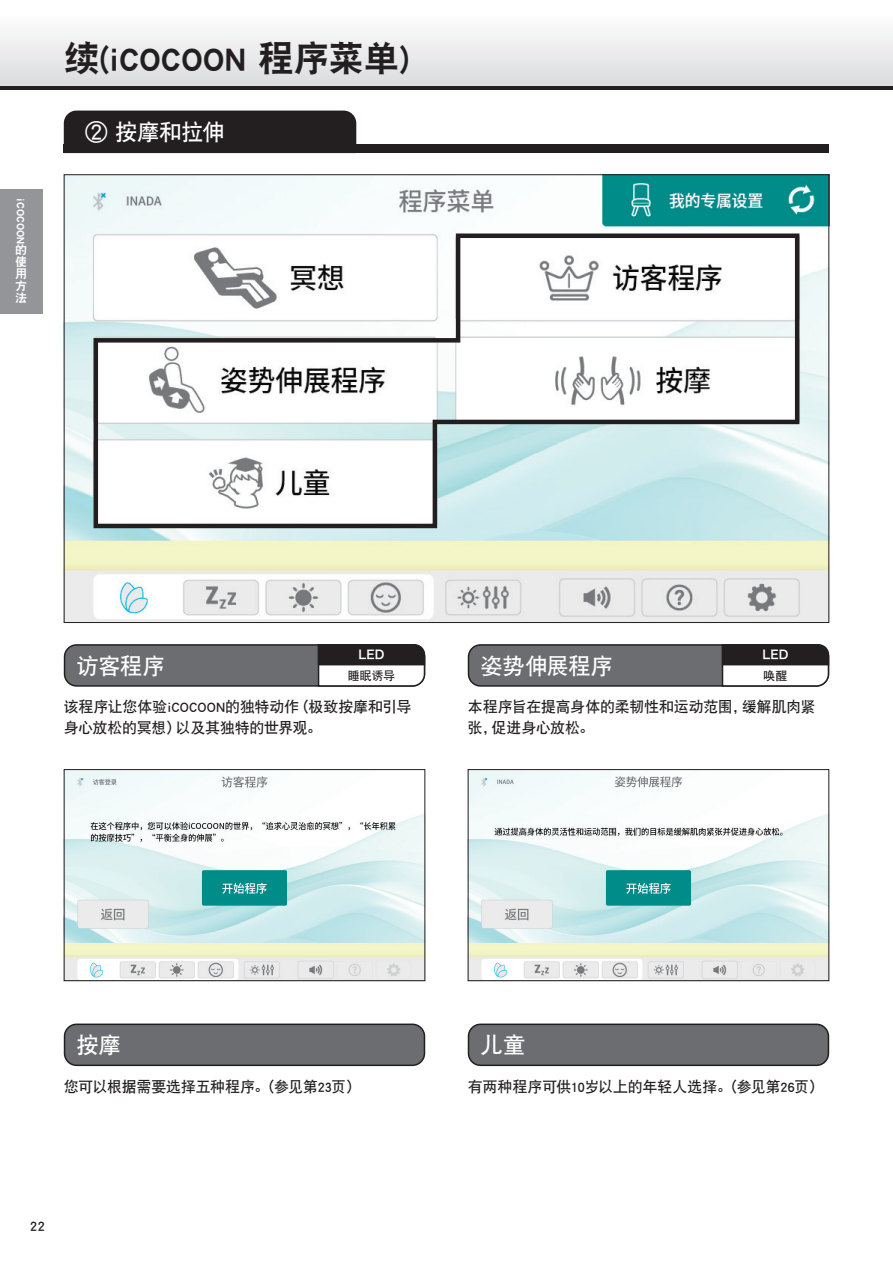
<style>
.page{position:relative;width:893px;height:1263px;background:#fff}
.page>*{position:absolute;margin:0;border:0;box-sizing:border-box;transform-origin:0 0}
.t1{font:36px "DFP Hei W9 GB EUC H";letter-spacing:-.01em;color:#231f20}
.t2{font:22.5px "DFP Hei W7 GB EUC H";letter-spacing:-.02em;color:#fff}
.t3{font:15px/21px "DFP Hei W7 GB EUC H";letter-spacing:-.02em;color:#231f20}
.t4{font:12px/12px "DFP Hei W9 GB EUC H";color:#fff;text-align:justify}
.t5{font:12px "DFP Hei W7 GB EUC H";letter-spacing:-.015em;color:#231f20}
.t6{font:12px "Hira Kaku Pro W6";letter-spacing:.015em;color:#fff}
</style>
<div class="page">
<div style="left:65px;top:645px;width:359px;height:41px;background:#6c6d70;border-radius:12px"></div>
<div style="left:64px;top:644px;width:361px;height:43px;border:2px solid #231f20;border-radius:12px"></div>
<div style="left:468px;top:645px;width:360px;height:41px;background:#6c6d70;border-radius:12px"></div>
<div style="left:468px;top:644px;width:361px;height:43px;border:2px solid #231f20;border-radius:12px"></div>
<div style="left:65px;top:1024px;width:359px;height:41px;background:#6c6d70;border-radius:12px"></div>
<div style="left:64px;top:1023px;width:361px;height:43px;border:2px solid #231f20;border-radius:12px"></div>
<img style="left:66px;top:176px;width:761px;height:445px">
<div style="left:468px;top:1024px;width:360px;height:41px;background:#6c6d70;border-radius:12px"></div>
<div style="left:468px;top:1023px;width:361px;height:43px;border:2px solid #231f20;border-radius:12px"></div>
<div style="left:64px;top:145px;width:765px;height:8px;background:#231f20"></div>
<div style="left:64px;top:111px;width:292px;height:34px;background:#231f20"></div>
<svg style="left:91px;top:231px;width:711px;height:299px"></svg>
<svg style="left:317px;top:644px;width:109px;height:43px;background:#878585"></svg>
<svg style="left:721px;top:644px;width:109px;height:43px;background:#878585"></svg>
<img style="left:470px;top:771px;width:357px;height:208px">
<div style="left:468px;top:769px;width:361px;height:212px;border:1px solid #231f20"></div>
<img style="left:66px;top:771px;width:357px;height:208px">
<div style="left:64px;top:769px;width:361px;height:212px;border:1px solid #231f20"></div>
<svg style="left:0;top:85px;width:893px;height:4px;background:#514e4f"></svg>
<div style="left:0;top:13px;width:893px;height:72px;background:linear-gradient(to bottom,#fefefe,#dcdddf)"></div>
<div style="left:0;top:189px;width:43px;height:125px;background:#939598"></div>
<p class="t4" style="left:27px;top:198px;width:47px;rotate:90deg">iCOCOON</p>
<p class="t4" style="left:15px;top:244px;width:13px">的使用方法</p>
<h1 class="t1" style="left:64px;top:41px;width:348px">续(iCOCOON 程序菜单)</h1>
<h2 class="t2" style="left:85px;top:121px;width:141px">② 按摩和拉伸</h2>
<h2 class="t2" style="left:77px;top:654px;width:90px">访客程序</h2>
<p class="t6" style="left:359px;top:644px;width:27px">LED</p>
<p class="t5" style="left:348px;top:670px;width:49px">睡眠诱导</p>
<h2 class="t2" style="left:480px;top:654px;width:134px">姿势伸展程序</h2>
<p class="t6" style="left:762px;top:644px;width:27px">LED</p>
<p class="t5" style="left:763px;top:670px;width:25px">唤醒</p>
<p class="t3" style="left:64px;top:696px;width:349px">该程序让您体验iCOCOON的独特动作（极致按摩和引导身心放松的冥想）以及其独特的世界观。</p>
<p class="t3" style="left:468px;top:696px;width:350px">本程序旨在提高身体的柔韧性和运动范围，缓解肌肉紧张，促进身心放松。</p>
<h2 class="t2" style="left:77px;top:1033px;width:46px">按摩</h2>
<h2 class="t2" style="left:480px;top:1033px;width:46px">儿童</h2>
<p class="t3" style="left:468px;top:1076px;width:357px">有两种程序可供10岁以上的年轻人选择。（参见第26页）</p>
<p class="t3" style="left:64px;top:1076px;width:298px">您可以根据需要选择五种程序。（参见第23页）</p>
<p class="t3" style="left:30px;top:1215px;width:17px">22</p>
</div>
